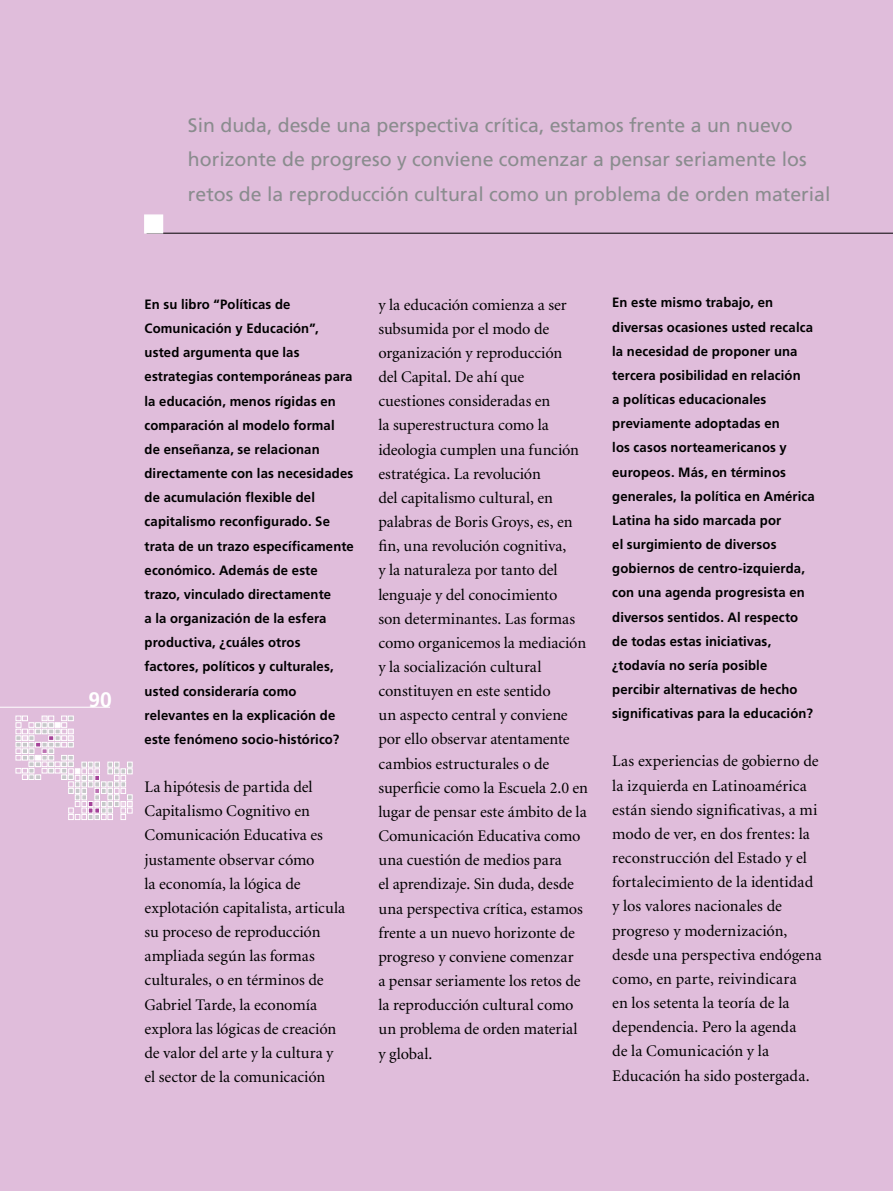
<style>
.page{position:relative;width:893px;height:1191px;background:#e0bddb}
.page>*{position:absolute;margin:0;border:0;box-sizing:border-box;transform-origin:0 0}
.t1{font:700 21px "Frutiger";color:#fff}
.t2{font:19.5px/34.5px "Frutiger";color:#8a8c8e}
.t3{font:16.2px/24.2px "Minion";color:#000}
.t4{font:700 13.5px/24.2px "Frutiger";letter-spacing:.01em;color:#000}
</style>
<div class="page">
<svg style="left:16px;top:716px;width:116px;height:103px"></svg>
<hr style="left:0;top:707px;width:110px;height:1px;background:#fff">
<hr style="left:147px;top:233px;width:746px;height:1px;background:#000">
<div style="left:144px;top:214px;width:19px;height:19px;background:#fff"></div>
<p class="t2" style="left:188px;top:108px;width:644px">Sin duda, desde una perspectiva crítica, estamos frente a un nuevo horizonte de progreso y conviene comenzar a pensar seriamente los retos de la reproducción cultural como un problema de orden material</p>
<p class="t1" style="left:88px;top:687px;width:25px">90</p>
<p class="t4" style="left:145px;top:292px;width:211px">En su libro “Políticas de<br>Comunicación y Educación”, usted argumenta que las estrategias contemporáneas para la educación, menos rígidas en comparación al modelo formal<br>de enseñanza, se relacionan directamente con las necesidades de acumulación flexible del capitalismo reconfigurado. Se trata de un trazo específicamente económico. Además de este trazo, vinculado directamente<br>a la organización de la esfera productiva, ¿cuáles otros factores, políticos y culturales, usted consideraría como relevantes en la explicación de este fenómeno socio-histórico?</p>
<p class="t3" style="left:145px;top:775px;width:202px">La hipótesis de partida del<br>Capitalismo Cognitivo en<br>Comunicación Educativa es justamente observar cómo<br>la economía, la lógica de explotación capitalista, articula su proceso de reproducción ampliada según las formas culturales, o en términos de<br>Gabriel Tarde, la economía explora las lógicas de creación de valor del arte y la cultura y el sector de la comunicación</p>
<p class="t3" style="left:378px;top:293px;width:211px">y la educación comienza a ser subsumida por el modo de organización y reproducción<br>del Capital. De ahí que cuestiones consideradas en<br>la superestructura como la ideologia cumplen una función estratégica. La revolución<br>del capitalismo cultural, en palabras de Boris Groys, es, en fin, una revolución cognitiva,<br>y la naturaleza por tanto del lenguaje y del conocimiento<br>son determinantes. Las formas como organicemos la mediación y la socialización cultural constituyen en este sentido<br>un aspecto central y conviene por ello observar atentamente cambios estructurales o de superficie como la Escuela 2.0 en lugar de pensar este ámbito de la<br>Comunicación Educativa como una cuestión de medios para<br>el aprendizaje. Sin duda, desde una perspectiva crítica, estamos frente a un nuevo horizonte de progreso y conviene comenzar<br>a pensar seriamente los retos de la reproducción cultural como un problema de orden material y global.</p>
<p class="t4" style="left:612px;top:291px;width:204px">En este mismo trabajo, en diversas ocasiones usted recalca la necesidad de proponer una tercera posibilidad en relación<br>a políticas educacionales previamente adoptadas en<br>los casos norteamericanos y europeos. Más, en términos generales, la política en América<br>Latina ha sido marcada por<br>el surgimiento de diversos gobiernos de centro-izquierda, con una agenda progresista en diversos sentidos. Al respecto de todas estas iniciativas, ¿todavía no sería posible percibir alternativas de hecho significativas para la educación?</p>
<p class="t3" style="left:612px;top:750px;width:211px">Las experiencias de gobierno de la izquierda en Latinoamérica están siendo significativas, a mi modo de ver, en dos frentes: la reconstrucción del Estado y el fortalecimiento de la identidad y los valores nacionales de progreso y modernización, desde una perspectiva endógena como, en parte, reivindicara<br>en los setenta la teoría de la dependencia. Pero la agenda<br>de la Comunicación y la<br>Educación ha sido postergada.</p>
</div>
